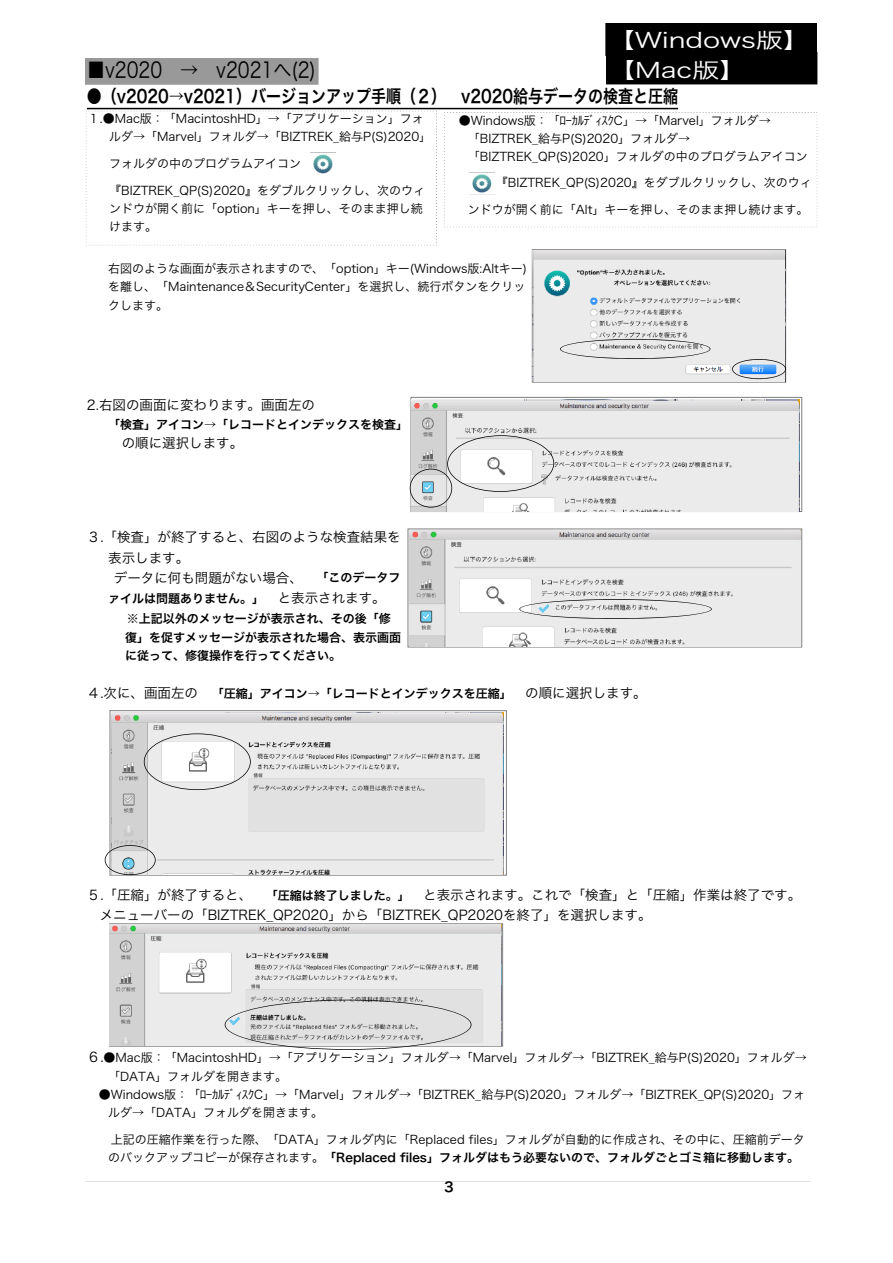
<style>
.page{position:relative;width:893px;height:1263px;background:#fff}
.page>*{position:absolute;margin:0;border:0;box-sizing:border-box;transform-origin:0 0}
.t1{font:21.6px "Hiragino Sans W3";color:#000;scale:.83 1}
.t2{font:21px "Hiragino Sans W3";color:#fff;scale:1.3 1}
.t3{font:18px "Hiragino Sans W6";color:#000;scale:.83 1}
.t4{font:13.5px/20.2px "Hiragino Sans W3";color:#000}
.t5{font:13.5px "Hiragino Sans GB W6";color:#000}
.t6{font:12px/18px "Hiragino Sans W3";color:#000}
.t7{font:12px/19.8px "Hiragino Sans W6";color:#000}
.s1{font-family:"Hiragino Sans W6";font-size:12px}
.s2{font-family:"Hiragino Sans W3";font-size:13.5px}
.s3{font-size:13.5px}
.s4{font-family:"Hiragino Sans W3"}
</style>
<div class="page">
<img style="left:85px;top:107px;width:718px;height:940px">
<hr style="left:87px;top:108px;width:591px;height:1px;background:#000">
<div style="left:532px;top:249px;width:254px;height:134px;border:1px solid #7f7f7f"></div>
<img style="left:533px;top:250px;width:252px;height:132px">
<div style="left:411px;top:397px;width:391px;height:115px;border:1px solid #7f7f7f"></div>
<img style="left:411px;top:399px;width:389px;height:112px">
<svg style="left:410px;top:435px;width:144px;height:73px"></svg>
<img style="left:410px;top:531px;width:390px;height:116px">
<svg style="left:519px;top:599px;width:193px;height:20px;background:#d4d5d5"></svg>
<img style="left:111px;top:712px;width:392px;height:163px">
<svg style="left:105px;top:845px;width:51px;height:30px;background:#cacfd1"></svg>
<svg style="left:144px;top:733px;width:107px;height:57px"></svg>
<div style="left:109px;top:923px;width:394px;height:123px;border:1px solid #7f7f7f"></div>
<img style="left:110px;top:925px;width:391px;height:121px">
<svg style="left:225px;top:1000px;width:246px;height:50px;background:#d3d4d4"></svg>
<div style="left:606px;top:56px;width:211px;height:28px;background:#000"></div>
<div style="left:606px;top:24px;width:211px;height:32px;background:#000"></div>
<svg style="left:560px;top:339px;width:150px;height:20px;background:#d2d2d2"></svg>
<svg style="left:732px;top:359px;width:54px;height:20px"></svg>
<svg style="left:86px;top:111px;width:351px;height:134px"></svg>
<svg style="left:444px;top:112px;width:373px;height:115px"></svg>
<h2 class="t2" style="left:607px;top:29px;width:158px">【Windows版】</h2>
<h2 class="t2" style="left:608px;top:60px;width:109px">【Mac版】</h2>
<h1 class="t1" style="left:87px;top:59px;width:277px">■v2020　→　v2021へ(2)</h1>
<p class="t6" style="left:109px;top:110px;width:324px;text-indent:-21px">１.●Mac版：「MacintoshHD」→「アプリケーション」フォルダ→「Marvel」フォルダ→「BIZTREK_給与P(S)2020」</p>
<p class="t6" style="left:109px;top:154px;width:193px">フォルダの中のプログラムアイコン</p>
<p class="t6" style="left:109px;top:181px;width:317px">『BIZTREK_QP(S)2020』をダブルクリックし、次のウィンドウが開く前に「option」キーを押し、そのまま押し続けます。</p>
<h3 class="t3" style="left:87px;top:87px;width:714px">●（v2020→v2021）バージョンアップ手順（２）　v2020給与データの検査と圧縮</h3>
<p class="t6" style="left:468px;top:111px;width:341px;text-indent:-9px">●Windows版：「ﾛｰｶﾙﾃﾞｨｽｸC」→「Marvel」フォルダ→「BIZTREK_給与P(S)2020」フォルダ→「BIZTREK_QP(S)2020」フォルダの中のプログラムアイコン</p>
<p class="t6" style="left:496px;top:173px;width:317px">『BIZTREK_QP(S)2020』をダブルクリックし、次のウィ</p>
<p class="t6" style="left:468px;top:201px;width:342px">ンドウが開く前に「Alt」キーを押し、そのまま押し続けます。</p>
<p class="t6" style="left:108px;top:260px;width:420px">右図のような画面が表示されますので、「option」キー(Windows版:Altキー)を離し、「Maintenance＆SecurityCenter」を選択し、続行ボタンをクリックします。</p>
<p class="t4" style="left:87px;top:394px;width:243px">2.右図の画面に変わります。画面左の　</p>
<p class="t7" style="left:108px;top:414px;width:301px">「検査」アイコン→「レコードとインデックスを検査」</p>
<p class="t4" style="left:122px;top:433px;width:123px">の順に選択します。</p>
<p class="t4" style="left:87px;top:527px;width:315px">３.「検査」が終了すると、右図のような検査結果を</p>
<p class="t4" style="left:108px;top:547px;width:82px">表示します。</p>
<p class="t4" style="left:114px;top:568px;width:288px">データに何も問題がない場合、　<span class="s1">「このデータフ</span></p>
<p class="t7" style="left:125px;top:588px;width:277px;text-indent:-17px">ァイルは問題ありません。」 <span class="s2">と表示されます。<br></span>※上記以外のメッセージが表示され、その後「修復」を促すメッセージが表示された場合、表示画面</p>
<p class="t7" style="left:125px;top:646px;width:217px">に従って、修復操作を行ってください。</p>
<p class="t7" style="left:87px;top:683px;width:561px"><span class="s2">４.次に、画面左の　</span>「圧縮」アイコン→「レコードとインデックスを圧縮」 <span class="s2">の順に選択します。</span></p>
<p class="t4" style="left:100px;top:885px;width:703px;text-indent:-13px">５.「圧縮」が終了すると、　<span class="s1">「圧縮は終了しました。」</span> と表示されます。これで「検査」と「圧縮」作業は終了です。メニューバーの「BIZTREK_QP2020」から「BIZTREK_QP2020を終了」を選択します。</p>
<p class="t6" style="left:108px;top:1048px;width:700px;line-height:18.9px;text-indent:-21px"><span class="s3">６.</span>●Mac版：「MacintoshHD」→「アプリケーション」フォルダ→「Marvel」フォルダ→「BIZTREK_給与P(S)2020」フォルダ→「DATA」フォルダを開きます。</p>
<p class="t6" style="left:108px;top:1085px;width:699px;text-indent:-9px">●Windows版：「ﾛｰｶﾙﾃﾞｨｽｸC」→「Marvel」フォルダ→「BIZTREK_給与P(S)2020」フォルダ→「BIZTREK_QP(S)2020」フォルダ→「DATA」フォルダを開きます。</p>
<p class="t6" style="left:111px;top:1130px;width:695px">上記の圧縮作業を行った際、「DATA」フォルダ内に「Replaced files」フォルダが自動的に作成され、その中に、圧縮前データ</p>
<p class="t7" style="left:108px;top:1147px;width:692px"><span class="s4">のバックアップコピーが保存されます。</span>「Replaced files」フォルダはもう必要ないので、フォルダごとゴミ箱に移動します。</p>
<p class="t5" style="left:444px;top:1180px;width:11px">3</p>
</div>
